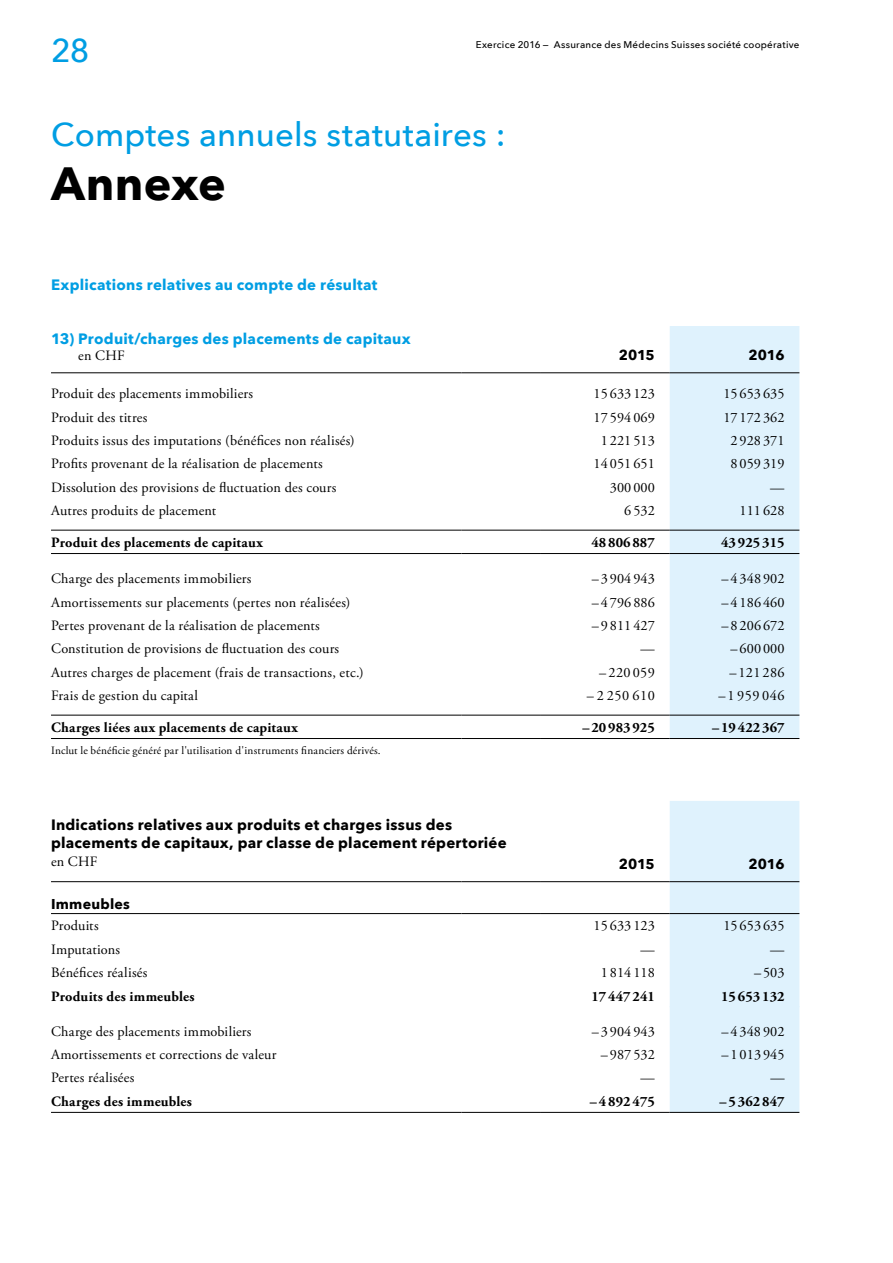
<style>
.page{position:relative;width:893px;height:1263px;background:#fff}
.page>*{position:absolute;margin:0;border:0;box-sizing:border-box;transform-origin:0 0}
.t1{font:700 46.5px "Avenir Next";letter-spacing:.005em;color:#000}
.t2{font:500 33px "Avenir Next";letter-spacing:.005em;color:#009ee3}
.t3{font:700 15px/18px "Avenir Next";letter-spacing:.015em;color:#000}
.t4{font:700 15px "Avenir Next";letter-spacing:.015em;color:#009ee3}
.t5{font:14.25px "Adobe Garamond Pro";letter-spacing:.01em;color:#000}
.t6{font:700 14.25px "Adobe Garamond Pro";letter-spacing:.01em;color:#000}
.t7{font:700 14.25px "Avenir Next";letter-spacing:.01em;color:#000}
.t8{font:11.25px "Adobe Garamond Pro";letter-spacing:.015em;color:#000}
.t9{font:500 9.75px "Avenir Next";letter-spacing:.025em;color:#000}
</style>
<div class="page">
<div style="left:670px;top:326px;width:129px;height:412px;background:#dff2fd"></div>
<hr style="left:51px;top:373px;width:410px;height:1px;background:#000">
<hr style="left:461px;top:373px;width:79px;height:1px;background:#000">
<hr style="left:540px;top:373px;width:130px;height:1px;background:#000">
<hr style="left:670px;top:373px;width:129px;height:1px;background:#000">
<hr style="left:51px;top:553px;width:410px;height:1px;background:#000">
<hr style="left:461px;top:553px;width:79px;height:1px;background:#000">
<hr style="left:540px;top:553px;width:130px;height:1px;background:#000">
<hr style="left:670px;top:553px;width:129px;height:1px;background:#000">
<hr style="left:51px;top:715px;width:410px;height:1px;background:#000">
<hr style="left:461px;top:715px;width:79px;height:1px;background:#000">
<hr style="left:540px;top:715px;width:130px;height:1px;background:#000">
<hr style="left:670px;top:715px;width:129px;height:1px;background:#000">
<hr style="left:51px;top:738px;width:410px;height:1px;background:#000">
<hr style="left:461px;top:738px;width:79px;height:1px;background:#000">
<hr style="left:540px;top:738px;width:130px;height:1px;background:#000">
<hr style="left:670px;top:738px;width:129px;height:1px;background:#000">
<hr style="left:51px;top:530px;width:410px;height:1px;background:#000">
<hr style="left:461px;top:530px;width:79px;height:1px;background:#000">
<hr style="left:540px;top:530px;width:130px;height:1px;background:#000">
<hr style="left:670px;top:530px;width:129px;height:1px;background:#000">
<hr style="left:51px;top:881px;width:410px;height:1px;background:#000">
<hr style="left:461px;top:881px;width:79px;height:1px;background:#000">
<hr style="left:540px;top:881px;width:130px;height:1px;background:#000">
<hr style="left:51px;top:913px;width:410px;height:1px;background:#000">
<hr style="left:461px;top:913px;width:79px;height:1px;background:#000">
<hr style="left:540px;top:913px;width:130px;height:1px;background:#000">
<div style="left:670px;top:801px;width:129px;height:311px;background:#dff2fd"></div>
<hr style="left:51px;top:1112px;width:410px;height:1px;background:#000">
<hr style="left:461px;top:1112px;width:79px;height:1px;background:#000">
<hr style="left:540px;top:1112px;width:130px;height:1px;background:#000">
<hr style="left:670px;top:1112px;width:129px;height:1px;background:#000">
<h2 class="t2" style="left:51px;top:22px;width:40px">28</h2>
<p class="t9" style="left:476px;top:36px;width:325px">Exercice 2016 — Assurance des Médecins Suisses société coopérative</p>
<h2 class="t2" style="left:51px;top:107px;width:456px">Comptes annuels statutaires :</h2>
<h1 class="t1" style="left:51px;top:144px;width:176px">Annexe</h1>
<p class="t4" style="left:51px;top:272px;width:328px">Explications relatives au compte de résultat</p>
<p class="t4" style="left:51px;top:325px;width:361px">13) Produit/charges des placements de capitaux</p>
<p class="t5" style="left:78px;top:347px;width:48px">en CHF</p>
<p class="t7" style="left:619px;top:343px;width:38px">2015</p>
<p class="t7" style="left:748px;top:343px;width:38px">2016</p>
<p class="t5" style="left:51px;top:385px;width:203px">Produit des placements immobiliers</p>
<p class="t5" style="left:594px;top:385px;width:63px">15 633 123</p>
<p class="t5" style="left:723px;top:385px;width:63px">15 653 635</p>
<p class="t5" style="left:51px;top:408px;width:98px">Produit des titres</p>
<p class="t5" style="left:594px;top:408px;width:63px">17 594 069</p>
<p class="t5" style="left:723px;top:408px;width:63px">17 172 362</p>
<p class="t5" style="left:51px;top:432px;width:305px">Produits issus des imputations (bénéfices non réalisés)</p>
<p class="t5" style="left:601px;top:432px;width:56px">1 221 513</p>
<p class="t5" style="left:730px;top:432px;width:56px">2 928 371</p>
<p class="t5" style="left:51px;top:455px;width:273px">Profits provenant de la réalisation de placements</p>
<p class="t5" style="left:594px;top:455px;width:63px">14 051 651</p>
<p class="t5" style="left:730px;top:455px;width:56px">8 059 319</p>
<p class="t5" style="left:51px;top:479px;width:287px">Dissolution des provisions de fluctuation des cours</p>
<p class="t5" style="left:610px;top:479px;width:46px">300 000</p>
<p class="t5" style="left:770px;top:479px;width:16px">—</p>
<p class="t5" style="left:51px;top:502px;width:167px">Autres produits de placement</p>
<p class="t5" style="left:624px;top:502px;width:32px">6 532</p>
<p class="t5" style="left:740px;top:502px;width:46px">111 628</p>
<p class="t6" style="left:51px;top:534px;width:213px">Produit des placements de capitaux</p>
<p class="t6" style="left:591px;top:534px;width:65px">48 806 887</p>
<p class="t6" style="left:721px;top:534px;width:65px">43 925 315</p>
<p class="t5" style="left:51px;top:570px;width:202px">Charge des placements immobiliers</p>
<p class="t5" style="left:592px;top:570px;width:65px">– 3 904 943</p>
<p class="t5" style="left:721px;top:570px;width:65px">– 4 348 902</p>
<p class="t5" style="left:51px;top:593px;width:301px">Amortissements sur placements (pertes non réalisées)</p>
<p class="t5" style="left:592px;top:593px;width:65px">– 4 796 886</p>
<p class="t5" style="left:721px;top:593px;width:65px">– 4 186 460</p>
<p class="t5" style="left:51px;top:617px;width:270px">Pertes provenant de la réalisation de placements</p>
<p class="t5" style="left:592px;top:617px;width:65px">– 9 811 427</p>
<p class="t5" style="left:721px;top:617px;width:65px">– 8 206 672</p>
<p class="t5" style="left:51px;top:640px;width:290px">Constitution de provisions de fluctuation des cours</p>
<p class="t5" style="left:641px;top:640px;width:16px">—</p>
<p class="t5" style="left:730px;top:640px;width:56px">– 600 000</p>
<p class="t5" style="left:51px;top:664px;width:314px">Autres charges de placement (frais de transactions, etc.)</p>
<p class="t5" style="left:599px;top:664px;width:57px">– 220 059</p>
<p class="t5" style="left:729px;top:664px;width:57px">– 121 286</p>
<p class="t5" style="left:51px;top:687px;width:149px">Frais de gestion du capital</p>
<p class="t5" style="left:587px;top:687px;width:70px">– 2 250 610</p>
<p class="t5" style="left:718px;top:687px;width:68px">–1 959 046</p>
<p class="t6" style="left:51px;top:719px;width:248px">Charges liées aux placements de capitaux</p>
<p class="t6" style="left:582px;top:719px;width:74px">– 20 983 925</p>
<p class="t6" style="left:712px;top:719px;width:74px">– 19 422 367</p>
<p class="t8" style="left:51px;top:744px;width:331px">Inclut le bénéficie généré par l'utilisation d'instruments financiers dérivés.</p>
<p class="t3" style="left:51px;top:816px;width:457px">Indications relatives aux produits et charges issus des placements de capitaux, par classe de placement répertoriée</p>
<p class="t5" style="left:51px;top:853px;width:48px">en CHF</p>
<p class="t7" style="left:619px;top:851px;width:38px">2015</p>
<p class="t7" style="left:748px;top:851px;width:38px">2016</p>
<p class="t7" style="left:51px;top:892px;width:80px">Immeubles</p>
<p class="t5" style="left:51px;top:917px;width:49px">Produits</p>
<p class="t5" style="left:594px;top:917px;width:63px">15 633 123</p>
<p class="t5" style="left:723px;top:917px;width:63px">15 653 635</p>
<p class="t5" style="left:51px;top:941px;width:71px">Imputations</p>
<p class="t5" style="left:641px;top:941px;width:16px">—</p>
<p class="t5" style="left:770px;top:941px;width:16px">—</p>
<p class="t5" style="left:51px;top:964px;width:98px">Bénéfices réalisés</p>
<p class="t5" style="left:601px;top:964px;width:56px">1 814 118</p>
<p class="t5" style="left:754px;top:964px;width:32px">– 503</p>
<p class="t6" style="left:51px;top:988px;width:145px">Produits des immeubles</p>
<p class="t6" style="left:591px;top:988px;width:65px">17 447 241</p>
<p class="t6" style="left:721px;top:988px;width:65px">15 653 132</p>
<p class="t5" style="left:51px;top:1022px;width:202px">Charge des placements immobiliers</p>
<p class="t5" style="left:592px;top:1022px;width:65px">– 3 904 943</p>
<p class="t5" style="left:721px;top:1022px;width:65px">– 4 348 902</p>
<p class="t5" style="left:51px;top:1046px;width:227px">Amortissements et corrections de valeur</p>
<p class="t5" style="left:601px;top:1046px;width:56px">– 987 532</p>
<p class="t5" style="left:721px;top:1046px;width:65px">– 1 013 945</p>
<p class="t5" style="left:51px;top:1069px;width:85px">Pertes réalisées</p>
<p class="t5" style="left:641px;top:1069px;width:16px">—</p>
<p class="t5" style="left:770px;top:1069px;width:16px">—</p>
<p class="t6" style="left:51px;top:1093px;width:142px">Charges des immeubles</p>
<p class="t6" style="left:590px;top:1093px;width:67px">– 4 892 475</p>
<p class="t6" style="left:719px;top:1093px;width:67px">– 5 362 847</p>
</div>
